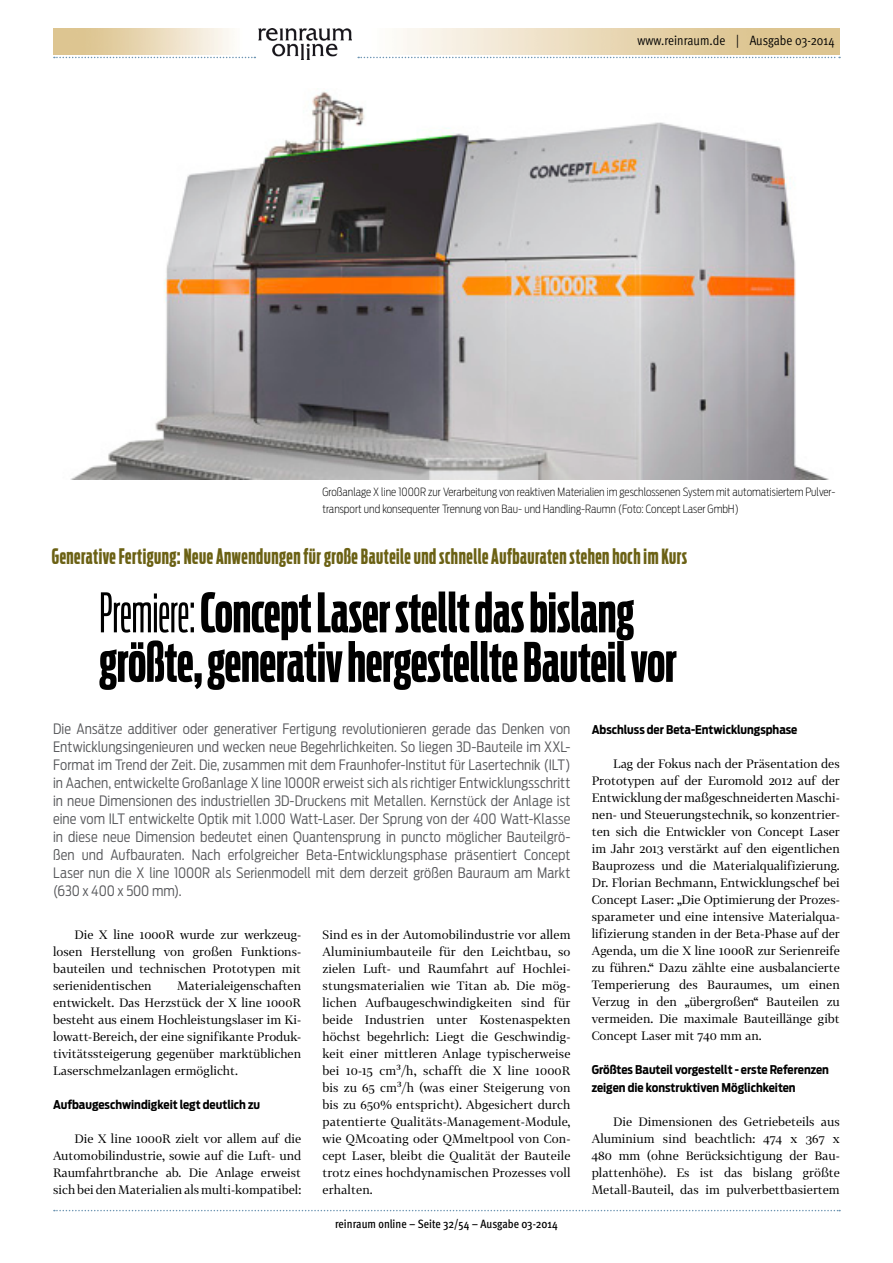
<style>
.page{position:relative;width:893px;height:1263px;background:#fff}
.page>*{position:absolute;margin:0;border:0;box-sizing:border-box;transform-origin:0 0}
.t1{font:700 54px/49.5px "Antenna Comp";color:#000}
.t2{font:700 21px "Antenna Comp";letter-spacing:.025em;color:#6b6114}
.t3{font:300 14.25px/18px "Antenna Cond";letter-spacing:.005em;color:#57585b;text-align:justify}
.t4{font:13.5px "Meta OT Cond Norm";color:#000}
.t5{font:12px/17px "Tabac G2";color:#000;text-align:justify}
.t6{font:700 12px/17px "Antenna Cond";color:#000}
.t7{font:500 condensed 12px "Meta OT";color:#000}
.t8{font:200 11.25px/17px "Antenna Cond";color:#000}
.s1{font-weight:300}
</style>
<div class="page">
<svg style="left:358px;top:57px;width:482px;height:1px"></svg>
<svg style="left:54px;top:57px;width:201px;height:1px"></svg>
<svg style="left:54px;top:1210px;width:786px;height:1px"></svg>
<img style="left:258px;top:29px;width:94px;height:31px">
<img style="left:71px;top:90px;width:758px;height:389px">
<p class="t4" style="left:637px;top:32px;width:199px">www.reinraum.de | Ausgabe 03-2014</p>
<p class="t8" style="left:322px;top:484px;width:514px">Großanlage X line 1000R zur Verarbeitung von reaktiven Materialien im geschlossenen System mit automatisiertem Pulver&shy;transport und konsequenter Trennung von Bau- und Handling-Raumn (Foto: Concept Laser GmbH)</p>
<h2 class="t2" style="left:52px;top:545px;width:637px">Generative Fertigung: Neue Anwendungen für große Bauteile und schnelle Aufbauraten stehen hoch im Kurs</h2>
<h1 class="t1" style="left:99px;top:588px;width:579px"><span class="s1">Premiere:</span> Concept Laser stellt das bislang größte, generativ hergestellte Bauteil vor</h1>
<p class="t3" style="left:53px;top:720px;width:519px">Die Ansätze additiver oder generativer Fertigung revolutionieren gerade das Denken von Entwicklungsingenieuren und wecken neue Begehrlichkeiten. So liegen 3D-Bauteile im XXL-Format im Trend der Zeit. Die, zusammen mit dem Fraunhofer-Institut für Lasertechnik (ILT) in Aachen, entwickelte Großanlage X line 1000R erweist sich als richtiger Entwicklungsschritt in neue Dimensionen des industriellen 3D-Druckens mit Metallen. Kernstück der Anlage ist eine vom ILT entwickelte Optik mit 1.000 Watt-Laser. Der Sprung von der 400 Watt-Klasse in diese neue Dimension bedeutet einen Quantensprung in puncto möglicher Bauteilgrö&shy;ßen und Aufbauraten. Nach erfolgreicher Beta-Entwicklungsphase präsentiert Concept Laser nun die X line 1000R als Serienmodell mit dem derzeit größen Bauraum am Markt (630 x 400 x 500 mm).</p>
<p class="t5" style="left:53px;top:925px;width:250px;text-indent:21px">Die X line 1000R wurde zur werkzeug&shy;losen Herstellung von großen Funktions&shy;bauteilen und technischen Prototypen mit serienidentischen</p>
<p class="t6" style="left:592px;top:721px;width:207px">Abschluss der Beta-Entwicklungsphase</p>
<p class="t5" style="left:592px;top:755px;width:250px;text-indent:21px">Lag der Fokus nach der Präsentation des Prototypen auf der Euromold 2012 auf der Entwicklung der maßgeschneiderten Maschi&shy;nen- und Steuerungstechnik, so konzentrier&shy;ten sich die Entwickler von Concept Laser im Jahr 2013 verstärkt auf den eigentlichen Bauprozess und die Materialqualifizierung.<br>Dr. Florian Bechmann, Entwicklungschef bei Concept Laser: „Die Optimierung der Prozes&shy;sparameter und eine intensive Materialqua&shy;lifizierung standen in der Beta-Phase auf der Agenda, um die X line 1000R zur Serienreife zu führen.“ Dazu zählte eine ausbalancierte Temperierung des Bauraumes, um einen Verzug in den „übergroßen“ Bauteilen zu vermeiden. Die maximale Bauteillänge gibt Concept Laser mit 740 mm an.</p>
<p class="t6" style="left:592px;top:1062px;width:239px">Größtes Bauteil vorgestellt - erste Referenzen zeigen die konstruktiven Möglichkeiten</p>
<p class="t5" style="left:592px;top:1112px;width:250px;text-indent:21px">Die Dimensionen des Getriebeteils aus Aluminium sind beachtlich: 474 x 367 x 480 mm (ohne Berücksichtigung der Bau&shy;plattenhöhe). Es ist das bislang größte Metall-Bauteil, das im pulverbettbasiertem</p>
<p class="t5" style="left:322px;top:925px;width:250px">Sind es in der Automobilindustrie vor allem Aluminiumbauteile für den Leichtbau, so zielen Luft- und Raumfahrt auf Hochlei&shy;stungsmaterialien wie Titan ab. Die mög&shy;lichen Aufbaugeschwindigkeiten sind für beide Industrien unter Kostenaspekten höchst begehrlich: Liegt die Geschwindig&shy;keit einer mittleren Anlage typischerweise bei 10-15 cm³/h, schafft die X line 1000R bis zu 65 cm³/h (was einer Steigerung von bis zu 650% entspricht). Abgesichert durch patentierte Qualitäts-Management-Module, wie QMcoating oder QMmeltpool von Con&shy;cept Laser, bleibt die Qualität der Bauteile trotz eines hochdynamischen Prozesses voll erhalten.</p>
<p class="t5" style="left:53px;top:976px;width:250px;text-indent:124px">Materialeigenschaften entwickelt. Das Herzstück der X line 1000R besteht aus einem Hochleistungslaser im Ki&shy;lowatt-Bereich, der eine signifikante Produk&shy;tivitätssteigerung gegenüber marktüblichen Laserschmelzanlagen ermöglicht.</p>
<p class="t6" style="left:53px;top:1096px;width:208px">Aufbaugeschwindigkeit legt deutlich zu</p>
<p class="t5" style="left:53px;top:1129px;width:250px;text-indent:21px">Die X line 1000R zielt vor allem auf die Automobilindustrie, sowie auf die Luft- und Raumfahrtbranche ab. Die Anlage erweist sich bei den Materialien als multi-kompatibel:</p>
<p class="t7" style="left:335px;top:1216px;width:224px">reinraum online – Seite 32/54 – Ausgabe 03-2014</p>
</div>
